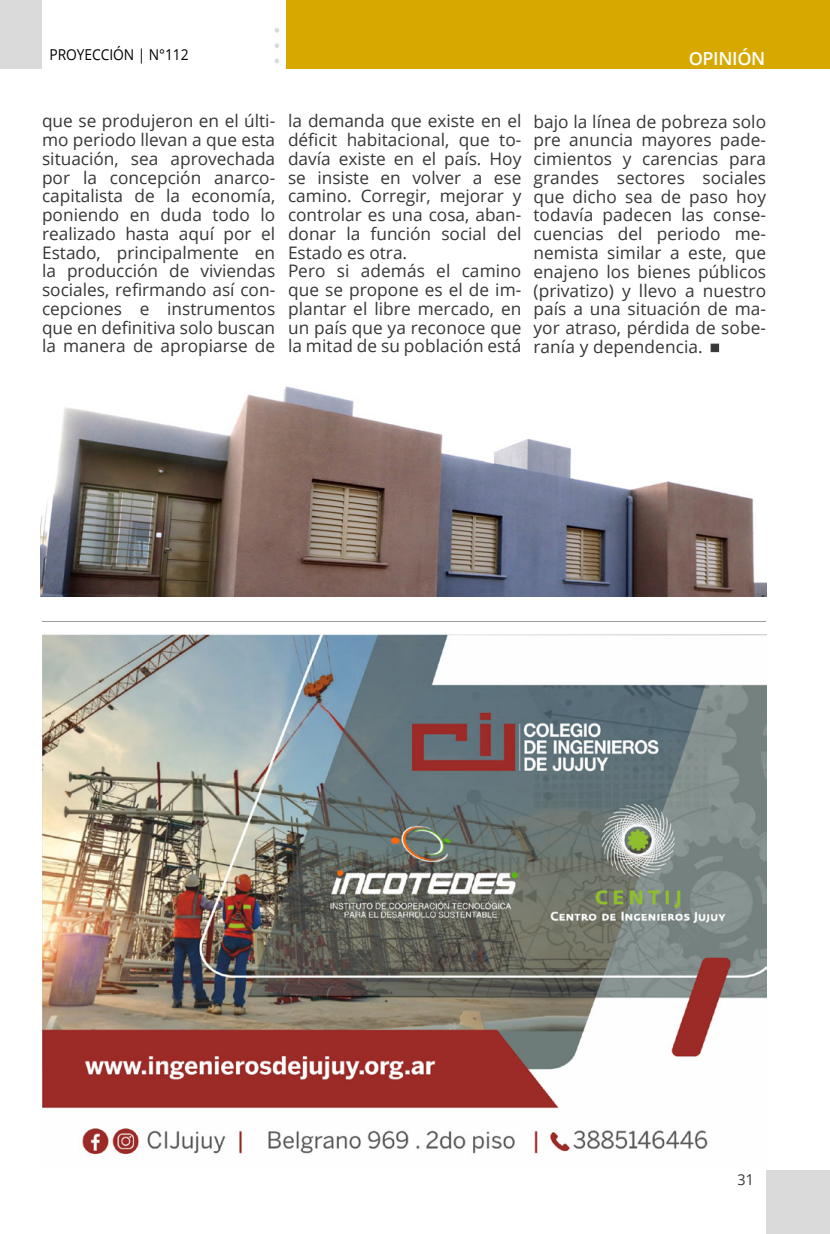
<style>
.page{position:relative;width:830px;height:1234px;background:#fff}
.page>*{position:absolute;margin:0;border:0;box-sizing:border-box;transform-origin:0 0}
.t1{font:600 18px "Open Sans";letter-spacing:-.02em;color:#fff}
.t2{font:17.25px/18.8px "Open Sans";color:#373636;text-align:justify}
.t3{font:15px "Open Sans";letter-spacing:-.005em;color:#000;scale:.92 1}
.t4{font:15px "Open Sans";color:#373636;scale:.95 1}
</style>
<div class="page">
<div style="left:0;top:0;width:42px;height:69px;background:#dadada"></div>
<div style="left:286px;top:0;width:543px;height:69px;background:#d7a800"></div>
<svg style="left:274px;top:28px;width:5px;height:5px"></svg>
<svg style="left:274px;top:43px;width:5px;height:5px"></svg>
<svg style="left:274px;top:59px;width:5px;height:4px"></svg>
<div style="left:765px;top:1170px;width:64px;height:63px;background:#dadada"></div>
<hr style="left:43px;top:620px;width:722px;height:1px;background:#9b9b9a">
<img style="left:43px;top:634px;width:722px;height:521px">
<img style="left:41px;top:386px;width:724px;height:210px">
<svg style="left:710px;top:343px;width:8px;height:9px"></svg>
<p class="t3" style="left:49px;top:44px;width:153px">PROYECCIÓN | N°112</p>
<p class="t1" style="left:688px;top:47px;width:78px">OPINIÓN</p>
<p class="t2" style="left:42px;top:111px;width:234px">que se produjeron en el últi&shy;mo periodo llevan a que esta situación, sea aprovechada por la concepción anarco&shy;capitalista de la economía, poniendo en duda todo lo realizado hasta aquí por el Estado, principalmente en la producción de viviendas sociales, refirmando así con&shy;cepciones e instrumentos que en definitiva solo buscan la manera de apropiarse de</p>
<p class="t2" style="left:288px;top:111px;width:235px;text-align:left">la demanda que existe en el déficit habitacional, que to&shy;davía existe en el país. Hoy se insiste en volver a ese camino. Corregir, mejorar y controlar es una cosa, aban&shy;donar la función social del<br>Estado es otra.<br>Pero si además el camino que se propone es el de im&shy;plantar el libre mercado, en un país que ya reconoce que la mitad de su población está</p>
<p class="t2" style="left:533px;top:111px;width:234px">bajo la línea de pobreza solo pre anuncia mayores pade&shy;cimientos y carencias para grandes sectores sociales que dicho sea de paso hoy todavía padecen las conse&shy;cuencias del periodo me&shy;nemista similar a este, que enajeno los bienes públicos (privatizo) y llevo a nuestro país a una situación de ma&shy;yor atraso, pérdida de sobe&shy;ranía y dependencia.</p>
<p class="t4" style="left:737px;top:1169px;width:19px">31</p>
</div>
